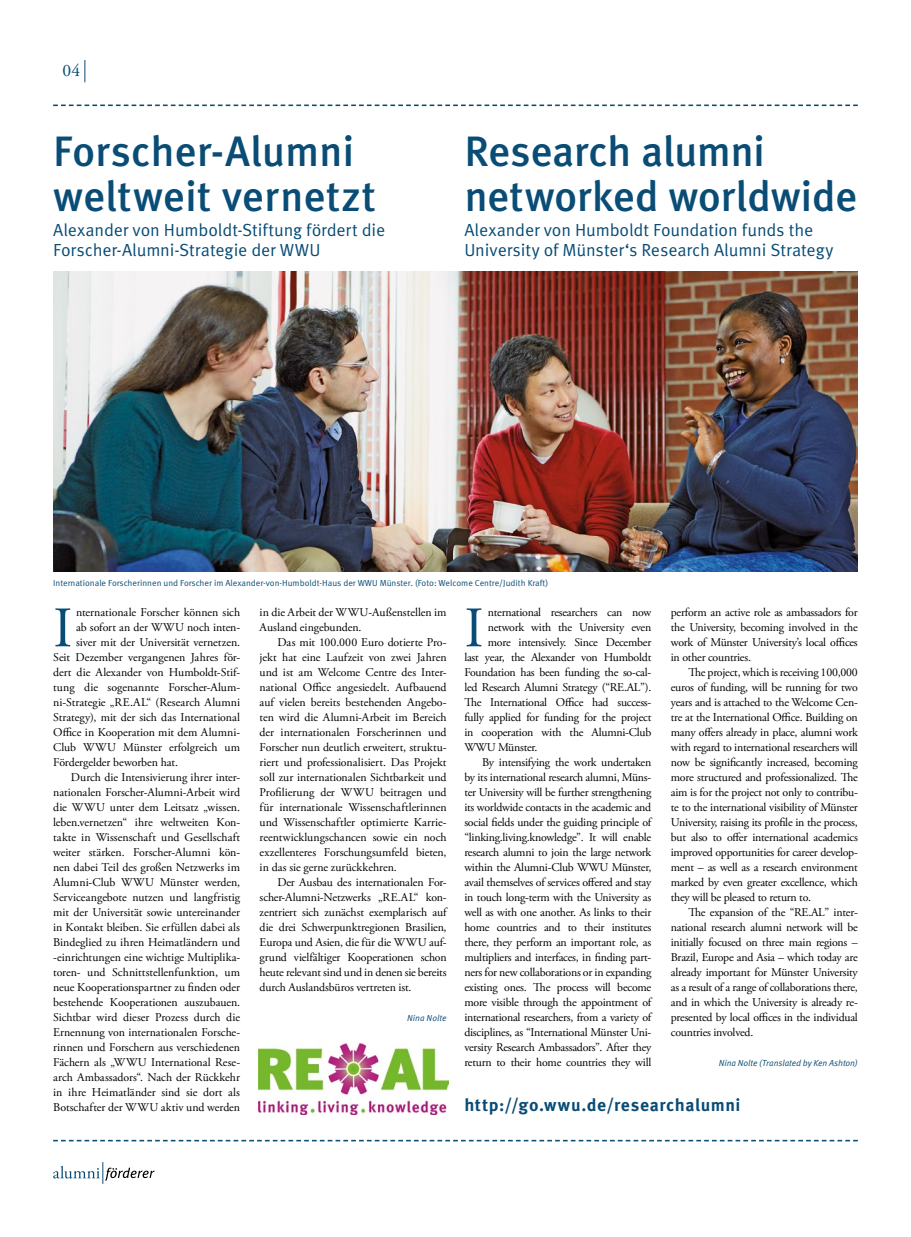
<style>
.page{position:relative;width:911px;height:1237px;background:#fff}
.page>*{position:absolute;margin:0;border:0;box-sizing:border-box;transform-origin:0 0}
.t1{font:57.12px "Adobe Garamond Pro";color:#094c75}
.t2{font:500 42.5px/45px "Meta OT";letter-spacing:-.005em;color:#094c75}
.t3{font:17.5px/20px "Meta OT";letter-spacing:-.01em;color:#094c75}
.t4{font:700 17.5px "Meta OT";letter-spacing:.03em;color:#094c75}
.t5{font:17.5px "Adobe Garamond Pro";color:#094c75}
.t6{font:11.88px/15px "Adobe Garamond Pro";letter-spacing:-.02em;color:#000;text-align:justify}
.t7{font:11.88px/15px "Adobe Garamond Pro";color:#000}
.t8{font:11.88px "Adobe Garamond Pro";letter-spacing:.005em;color:#000}
.t9{font:8.75px "Meta OT";color:#094c75}
.t10{font:italic 8.75px "Meta OT";letter-spacing:-.005em;color:#094c75}
</style>
<div class="page">
<img style="left:53px;top:271px;width:804px;height:300px">
<svg style="left:53px;top:1140px;width:804px;height:1px"></svg>
<svg style="left:53px;top:105px;width:804px;height:1px"></svg>
<svg style="left:53px;top:1162px;width:102px;height:21px"></svg>
<svg style="left:85px;top:60px;width:1px;height:22px"></svg>
<img style="left:259px;top:1043px;width:189px;height:71px">
<h3 class="t5" style="left:63px;top:60px;width:19px">04</h3>
<h2 class="t2" style="left:53px;top:129px;width:324px">Forscher-Alumni weltweit vernetzt</h2>
<h3 class="t3" style="left:53px;top:221px;width:333px">Alexander von Humboldt-Stiftung fördert die<br>Forscher-Alumni-Strategie der WWU</h3>
<h2 class="t2" style="left:464px;top:129px;width:394px">Research alumni networked worldwide</h2>
<h3 class="t3" style="left:464px;top:221px;width:371px">Alexander von Humboldt Foundation funds the<br>University of Münster‘s Research Alumni Strategy</h3>
<p class="t9" style="left:53px;top:578px;width:496px">Internationale Forscherinnen und Forscher im Alexander-von-Humboldt-Haus der WWU Münster. (Foto: Welcome Centre/Judith Kraft)</p>
<h1 class="t1" style="left:53px;top:594px;width:21px">I</h1>
<p class="t6" style="left:76px;top:605px;width:166px">nternationale Forscher können sich</p>
<p class="t6" style="left:76px;top:620px;width:166px">ab sofort an der WWU noch inten-</p>
<p class="t6" style="left:76px;top:635px;width:166px">siver mit der Universität vernetzen.</p>
<p class="t6" style="left:53px;top:650px;width:188px">Seit Dezember vergangenen Jahres för-</p>
<p class="t6" style="left:53px;top:665px;width:188px">dert die Alexander von Humboldt-Stif-</p>
<p class="t7" style="left:53px;top:680px;width:188px">tung die sogenannte Forscher-Alum-</p>
<p class="t8" style="left:53px;top:695px;width:188px">ni-Strategie „RE.AL“ (Research Alumni</p>
<p class="t6" style="left:53px;top:710px;width:188px">Strategy), mit der sich das International</p>
<p class="t7" style="left:53px;top:725px;width:188px">Office in Kooperation mit dem Alumni-</p>
<p class="t6" style="left:53px;top:740px;width:188px">Club WWU Münster erfolgreich um</p>
<p class="t6" style="left:53px;top:755px;width:127px">Fördergelder beworben hat.</p>
<p class="t6" style="left:71px;top:770px;width:171px">Durch die Intensivierung ihrer inter-</p>
<p class="t7" style="left:53px;top:785px;width:188px">nationalen Forscher-Alumni-Arbeit wird</p>
<p class="t7" style="left:53px;top:800px;width:188px">die WWU unter dem Leitsatz „wissen.</p>
<p class="t6" style="left:53px;top:815px;width:188px">leben.vernetzen“ ihre weltweiten Kon-</p>
<p class="t8" style="left:53px;top:830px;width:188px">takte in Wissenschaft und Gesellschaft</p>
<p class="t6" style="left:53px;top:845px;width:188px">weiter stärken. Forscher-Alumni kön-</p>
<p class="t6" style="left:53px;top:860px;width:188px">nen dabei Teil des großen Netzwerks im</p>
<p class="t6" style="left:53px;top:875px;width:188px">Alumni-Club WWU Münster werden,</p>
<p class="t7" style="left:53px;top:890px;width:188px">Serviceangebote nutzen und langfristig</p>
<p class="t6" style="left:53px;top:905px;width:188px">mit der Universität sowie untereinander</p>
<p class="t7" style="left:53px;top:920px;width:188px">in Kontakt bleiben. Sie erfüllen dabei als</p>
<p class="t7" style="left:53px;top:935px;width:188px">Bindeglied zu ihren Heimatländern und</p>
<p class="t7" style="left:53px;top:950px;width:188px">-einrichtungen eine wichtige Multiplika-</p>
<p class="t8" style="left:53px;top:965px;width:188px">toren- und Schnittstellenfunktion, um</p>
<p class="t6" style="left:53px;top:980px;width:188px">neue Kooperationspartner zu finden oder</p>
<p class="t6" style="left:53px;top:995px;width:188px">bestehende Kooperationen auszubauen.</p>
<p class="t7" style="left:53px;top:1010px;width:188px">Sichtbar wird dieser Prozess durch die</p>
<p class="t6" style="left:53px;top:1025px;width:188px">Ernennung von internationalen Forsche-</p>
<p class="t6" style="left:53px;top:1040px;width:188px">rinnen und Forschern aus verschiedenen</p>
<p class="t7" style="left:53px;top:1055px;width:188px">Fächern als „WWU International Rese-</p>
<p class="t7" style="left:53px;top:1070px;width:188px">arch Ambassadors“. Nach der Rückkehr</p>
<p class="t6" style="left:53px;top:1085px;width:188px">in ihre Heimatländer sind sie dort als</p>
<p class="t7" style="left:53px;top:1100px;width:188px">Botschafter der WWU aktiv und werden</p>
<p class="t7" style="left:260px;top:605px;width:188px">in die Arbeit der WWU-Außenstellen im<br>Ausland eingebunden.</p>
<p class="t6" style="left:260px;top:635px;width:188px;text-indent:18px">Das mit 100.000 Euro dotierte Pro&shy;jekt hat eine Laufzeit von zwei Jahren und ist am Welcome Centre des Inter&shy;national Office angesiedelt. Aufbauend auf vielen bereits bestehenden Angebo&shy;ten wird die Alumni-Arbeit im Bereich der internationalen Forscherinnen und Forscher nun deutlich erweitert, struktu&shy;riert und professionalisiert. Das Projekt soll zur internationalen Sichtbarkeit und Profilierung der WWU beitragen und für internationale Wissenschaftlerinnen und Wissenschaftler optimierte Karrie&shy;reentwicklungschancen sowie ein noch exzellenteres Forschungsumfeld bieten, in das sie gerne zurückkehren.</p>
<p class="t6" style="left:260px;top:875px;width:188px;text-indent:18px">Der Ausbau des internationalen For&shy;scher-Alumni-Netzwerks „RE.AL“ kon&shy;zentriert sich zunächst exemplarisch auf die drei Schwerpunktregionen Brasilien, Europa und Asien, die für die WWU auf&shy;grund vielfältiger Kooperationen schon heute relevant sind und in denen sie bereits durch Auslandsbüros vertreten ist.</p>
<p class="t10" style="left:407px;top:1013px;width:41px">Nina Nolte</p>
<h1 class="t1" style="left:464px;top:594px;width:21px">I</h1>
<p class="t6" style="left:488px;top:605px;width:165px">nternational researchers can now</p>
<p class="t6" style="left:488px;top:620px;width:165px">network with the University even</p>
<p class="t6" style="left:488px;top:635px;width:165px">more intensively. Since December</p>
<p class="t6" style="left:464px;top:650px;width:188px">last year, the Alexander von Humboldt</p>
<p class="t6" style="left:464px;top:665px;width:188px">Foundation has been funding the so-cal-</p>
<p class="t6" style="left:464px;top:680px;width:188px">led Research Alumni Strategy (“RE.AL”).</p>
<p class="t6" style="left:464px;top:695px;width:188px">The International Office had success-</p>
<p class="t6" style="left:464px;top:710px;width:188px">fully applied for funding for the project</p>
<p class="t6" style="left:464px;top:725px;width:188px">in cooperation with the Alumni-Club</p>
<p class="t6" style="left:464px;top:740px;width:75px">WWU Münster.</p>
<p class="t6" style="left:482px;top:755px;width:171px">By intensifying the work undertaken</p>
<p class="t6" style="left:464px;top:770px;width:188px">by its international research alumni, Müns-</p>
<p class="t6" style="left:464px;top:785px;width:188px">ter University will be further strengthening</p>
<p class="t6" style="left:464px;top:800px;width:188px">its worldwide contacts in the academic and</p>
<p class="t6" style="left:464px;top:815px;width:188px">social fields under the guiding principle of</p>
<p class="t6" style="left:464px;top:830px;width:188px">“linking.living.knowledge”. It will enable</p>
<p class="t6" style="left:464px;top:845px;width:188px">research alumni to join the large network</p>
<p class="t6" style="left:464px;top:860px;width:188px">within the Alumni-Club WWU Münster,</p>
<p class="t6" style="left:464px;top:875px;width:188px">avail themselves of services offered and stay</p>
<p class="t6" style="left:464px;top:890px;width:188px">in touch long-term with the University as</p>
<p class="t6" style="left:464px;top:905px;width:188px">well as with one another. As links to their</p>
<p class="t6" style="left:464px;top:920px;width:188px">home countries and to their institutes</p>
<p class="t6" style="left:464px;top:935px;width:188px">there, they perform an important role, as</p>
<p class="t6" style="left:464px;top:950px;width:188px">multipliers and interfaces, in finding part-</p>
<p class="t6" style="left:464px;top:965px;width:188px">ners for new collaborations or in expanding</p>
<p class="t6" style="left:464px;top:980px;width:188px">existing ones. The process will become</p>
<p class="t6" style="left:464px;top:995px;width:188px">more visible through the appointment of</p>
<p class="t6" style="left:464px;top:1010px;width:188px">international researchers, from a variety of</p>
<p class="t6" style="left:464px;top:1025px;width:188px">disciplines, as “International Münster Uni-</p>
<p class="t6" style="left:464px;top:1040px;width:188px">versity Research Ambassadors”. After they</p>
<p class="t6" style="left:464px;top:1055px;width:188px">return to their home countries they will</p>
<p class="t6" style="left:671px;top:605px;width:188px">perform an active role as ambassadors for the University, becoming involved in the work of Münster University’s local offices in other countries.</p>
<p class="t6" style="left:671px;top:665px;width:188px;text-indent:18px">The project, which is receiving 100,000 euros of funding, will be running for two years and is attached to the Welcome Cen&shy;tre at the International Office. Building on many offers already in place, alumni work with regard to international researchers will now be significantly increased, becoming more structured and professionalized. The aim is for the project not only to contribu&shy;te to the international visibility of Münster University, raising its profile in the process, but also to offer international academics improved opportunities for career develop&shy;ment – as well as a research environment marked by even greater excellence, which they will be pleased to return to.</p>
<p class="t6" style="left:671px;top:905px;width:188px;text-indent:18px">The expansion of the “RE.AL” inter&shy;national research alumni network will be initially focused on three main regions – Brazil, Europe and Asia – which today are already important for Münster University as a result of a range of collaborations there, and in which the University is already re&shy;presented by local offices in the individual countries involved.</p>
<p class="t10" style="left:719px;top:1058px;width:140px">Nina Nolte (Translated by Ken Ashton)</p>
<h3 class="t4" style="left:464px;top:1094px;width:278px">http://go.wwu.de/researchalumni</h3>
</div>
